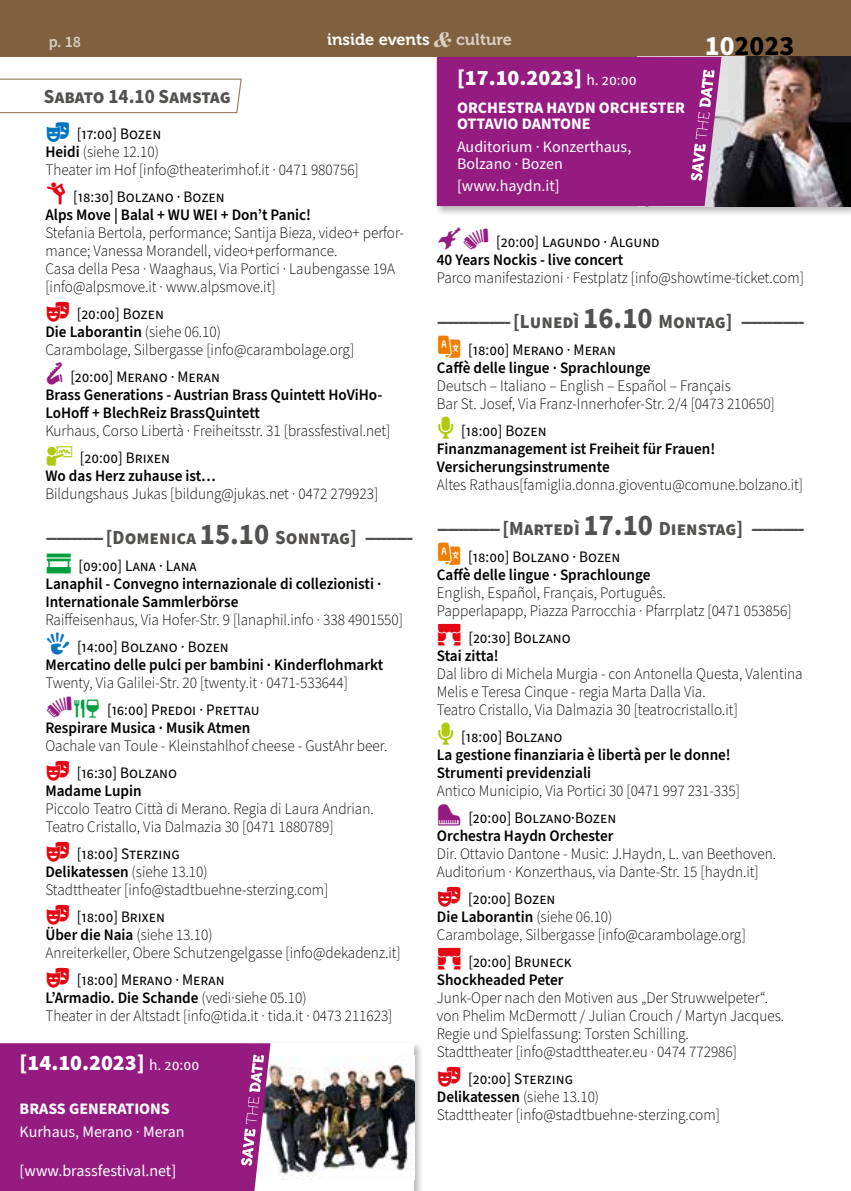
<style>
.page{position:relative;width:851px;height:1191px;background:#fff}
.page>*{position:absolute;margin:0;border:0;box-sizing:border-box;transform-origin:0 0}
.t1{font:700 28px "Source Sans Pro";color:#000}
.t2{font:900 22px "Source Sans Pro";color:#fff}
.t3{font:700 20px "Source Sans Pro";color:#53514f;scale:1.1 1}
.t4{font:700 20px "Source Sans Pro";color:#53514f;scale:.95 1}
.t5{font:16.4px "Museo 700";color:#fff}
.t6{font:300 16px/18px "Source Sans Pro";color:#000;scale:.95 1}
.t7{font:600 16px/18px "Source Sans Pro";color:#000;scale:.95 1}
.t8{font:16px/17px "Source Sans Pro";color:#fff}
.t9{font:700 16px/16px "Source Sans Pro";color:#fff}
.t10{font:16px/18px "Source Sans Pro";color:#000;scale:.95 1}
.t11{font:600 16px "Source Sans Pro";color:#fff}
.s1{font-family:"Surveyor Display";font-weight:700;font-style:italic;font-size:24.4px;color:#dccfc2}
.s2{color:#dccfc2}
.s3{color:#fff}
.s4{font-family:"Inside Events Font";font-weight:400;font-size:28px;color:#0075bf}
.s5{font-weight:400}
.s6{font-weight:600}
.s7{font-family:"Inside Events Font";font-weight:400;font-size:28px;color:#e30613}
.s8{font-family:"Inside Events Font";font-weight:400;font-size:28px;color:#951b81}
.s9{font-family:"Inside Events Font";font-weight:400;font-size:28px;color:#afca0b}
.s10{font-size:30px}
.s11{font-family:"Inside Events Font";font-weight:400;font-size:28px;color:#009e3d}
.s12{font-weight:400;font-size:15.6px}
.s13{font-family:"Inside Events Font";font-weight:400;font-size:28px;color:#ef7d00}
.s14{font-family:"Inside Events Font";font-size:28px;color:#e30613}
</style>
<div class="page">
<hr style="left:850px;top:0;width:1px;height:57px;background:#7f603f">
<div style="left:0;top:0;width:850px;height:57px;background:#7f603f"></div>
<div style="left:434px;top:55px;width:416px;height:161px;background:#53514f;opacity:.4"></div>
<img style="left:721px;top:57px;width:129px;height:149px">
<div style="left:437px;top:57px;width:284px;height:149px;background:#951b81"></div>
<svg style="left:690px;top:70px;width:24px;height:111px;background:#ae55a0"></svg>
<div style="left:0;top:1041px;width:424px;height:150px;background:#53514f;opacity:.4"></div>
<div style="left:247px;top:1043px;width:167px;height:148px;background:#fff"></div>
<img style="left:270px;top:1056px;width:144px;height:121px">
<div style="left:0;top:1043px;width:270px;height:148px;background:#951b81"></div>
<svg style="left:0;top:78px;width:242px;height:36px"></svg>
<p class="t11" style="left:48px;top:31px;width:34px">p. 18</p>
<p class="t5" style="left:327px;top:30px;width:186px">inside events <span class="s1">&amp;</span> <span class="s2">culture</span></p>
<h1 class="t1" style="left:704px;top:27px;width:91px"><span class="s3">10</span>2023</h1>
<p class="t4" style="left:44px;top:83px;width:198px">Sabato 14.10 Samstag</p>
<p class="t6" style="left:45px;top:125px;width:331px"><span class="s4">ľ</span> <span class="s5">[17:00] Bozen<br></span><span class="s6">Heidi</span> (siehe 12.10)<br>Theater im Hof [info@theaterimhof.it · 0471 980756]</p>
<p class="t7" style="left:45px;top:188px;width:281px"><span class="s7">Đ</span> <span class="s5">[18:30] Bolzano · Bozen<br></span>Alps Move | Balal + WU WEI + Don’t Panic!</p>
<p class="t6" style="left:45px;top:224px;width:379px">Stefania Bertola, performance; Santija Bieza, video+ perfor&shy;mance; Vanessa Morandell, video+performance.<br>Casa della Pesa · Waaghaus, Via Portici · Laubengasse 19A [info@alpsmove.it · www.alpsmove.it]</p>
<p class="t6" style="left:45px;top:305px;width:327px"><span class="s7">ď</span> <span class="s5">[20:00] Bozen<br></span><span class="s6">Die Laborantin</span> (siehe 06.10)<br>Carambolage, Silbergasse [info@carambolage.org]</p>
<p class="t7" style="left:45px;top:368px;width:356px"><span class="s8">ī</span> <span class="s5">[20:00] Merano · Meran<br></span>Brass Generations - Austrian Brass Quintett HoViHo-<br>LoHoff + BlechReiz BrassQuintett</p>
<p class="t6" style="left:45px;top:418px;width:364px;line-height:27px">Kurhaus, Corso Libertà · Freiheitsstr. 31 [brassfestival.net]<br><span class="s9">Ř</span> <span class="s5">[20:00] Brixen</span></p>
<p class="t7" style="left:45px;top:467px;width:181px">Wo das Herz zuhause ist…</p>
<p class="t6" style="left:45px;top:485px;width:352px">Bildungshaus Jukas [bildung@jukas.net · 0472 279923]</p>
<p class="t3" style="left:45px;top:524px;width:336px">----------- [Domenica <span class="s10">15.10</span> Sonntag] ---------</p>
<p class="t7" style="left:45px;top:557px;width:355px"><span class="s11">Ő</span> <span class="s5">[09:00] Lana · Lana<br></span>Lanaphil - Convegno internazionale di collezionisti ·<br>Internationale Sammlerbörse</p>
<p class="t6" style="left:45px;top:607px;width:378px;line-height:27px">Raiffeisenhaus, Via Hofer-Str. 9 [lanaphil.info · 338 4901550]<br><span class="s4">Ņ</span> <span class="s5">[14:00] Bolzano · Bozen</span></p>
<p class="t7" style="left:45px;top:656px;width:357px">Mercatino delle pulci per bambini · Kinderflohmarkt</p>
<p class="t6" style="left:45px;top:670px;width:320px;line-height:27px">Twenty, Via Galilei-Str. 20 [twenty.it · 0471-533644]<br><span class="s8">Ī</span><span class="s11">Œ</span> <span class="s5">[16:00] Predoi · Prettau</span></p>
<p class="t7" style="left:45px;top:719px;width:217px">Respirare Musica · Musik Atmen</p>
<p class="t6" style="left:45px;top:733px;width:361px;line-height:27px">Oachale van Toule - Kleinstahlhof cheese - GustAhr beer. <span class="s7">ď</span> <span class="s5">[16:30] Bolzano</span></p>
<p class="t7" style="left:45px;top:782px;width:103px">Madame Lupin</p>
<p class="t6" style="left:45px;top:800px;width:347px">Piccolo Teatro Città di Merano. Regia di Laura Andrian.<br>Teatro Cristallo, Via Dalmazia 30 [0471 1880789]</p>
<p class="t6" style="left:45px;top:845px;width:299px"><span class="s7">ď</span> <span class="s5">[18:00] Sterzing<br></span><span class="s6">Delikatessen</span> (siehe 13.10)<br>Stadttheater [info@stadtbuehne-sterzing.com]</p>
<p class="t6" style="left:45px;top:908px;width:375px"><span class="s7">ď</span> <span class="s5">[18:00] Brixen<br></span><span class="s6">Über die Naia</span> (siehe 13.10)<br>Anreiterkeller, Obere Schutzengelgasse [info@dekadenz.it]</p>
<p class="t6" style="left:45px;top:971px;width:367px"><span class="s7">ď</span> <span class="s5">[18:00] Merano · Meran<br></span><span class="s6">L’Armadio. Die Schande</span> (vedi·siehe 05.10)<br>Theater in der Altstadt [info@tida.it · tida.it · 0473 211623]</p>
<h2 class="t2" style="left:20px;top:1047px;width:181px">[14.10.2023] <span class="s12">h. 20:00</span></h2>
<p class="t9" style="left:20px;top:1101px;width:152px">BRASS GENERATIONS</p>
<p class="t8" style="left:20px;top:1123px;width:166px">Kurhaus, Merano · Meran</p>
<p class="t8" style="left:20px;top:1163px;width:158px">[www.brassfestival.net]</p>
<h2 class="t2" style="left:457px;top:63px;width:181px">[17.10.2023] <span class="s12">h. 20:00</span></h2>
<p class="t9" style="left:457px;top:100px;width:229px">ORCHESTRA HAYDN ORCHESTER<br>OTTAVIO DANTONE</p>
<p class="t8" style="left:457px;top:138px;width:176px">Auditorium · Konzerthaus,<br>Bolzano · Bozen</p>
<p class="t8" style="left:457px;top:178px;width:104px">[www.haydn.it]</p>
<p class="t7" style="left:437px;top:233px;width:236px"><span class="s8">ĮĪ</span> <span class="s5">[20:00] Lagundo · Algund<br></span>40 Years Nockis - live concert</p>
<p class="t6" style="left:437px;top:269px;width:388px">Parco manifestazioni · Festplatz [info@showtime-ticket.com]</p>
<p class="t3" style="left:437px;top:308px;width:336px">-------------- [Lunedì <span class="s10">16.10</span> Montag] ------------</p>
<p class="t7" style="left:437px;top:341px;width:226px"><span class="s13">Ć</span> <span class="s5">[18:00] Merano · Meran<br></span>Caffè delle lingue · Sprachlounge</p>
<p class="t6" style="left:437px;top:377px;width:357px">Deutsch – Italiano – English – Español – Français<br>Bar St. Josef, Via Franz-Innerhofer-Str. 2/4 [0473 210650]</p>
<p class="t7" style="left:437px;top:422px;width:294px"><span class="s9">ř</span> <span class="s5">[18:00] Bozen<br></span>Finanzmanagement ist Freiheit für Frauen!<br>Versicherungsinstrumente</p>
<p class="t6" style="left:437px;top:476px;width:387px">Altes Rathaus[famiglia.donna.gioventu@comune.bolzano.it]</p>
<p class="t3" style="left:437px;top:515px;width:336px">------------ [Martedì <span class="s10">17.10</span> Dienstag] ----------</p>
<p class="t7" style="left:437px;top:548px;width:226px"><span class="s13">Ć</span> <span class="s5">[18:00] Bolzano · Bozen<br></span>Caffè delle lingue · Sprachlounge</p>
<p class="t6" style="left:437px;top:584px;width:375px">English, Español, Français, Português.<br>Papperlapapp, Piazza Parrocchia · Pfarrplatz [0471 053856]</p>
<p class="t10" style="left:437px;top:629px;width:142px"><span class="s14">Ė</span> [20:30] Bolzano<br><span class="s6">Stai zitta!</span></p>
<p class="t6" style="left:437px;top:665px;width:386px">Dal libro di Michela Murgia - con Antonella Questa, Valentina<br>Melis e Teresa Cinque - regia Marta Dalla Via.<br>Teatro Cristallo, Via Dalmazia 30 [teatrocristallo.it]</p>
<p class="t7" style="left:437px;top:728px;width:311px"><span class="s9">ř</span> <span class="s5">[18:00] Bolzano<br></span>La gestione finanziaria è libertà per le donne!<br>Strumenti previdenziali</p>
<p class="t6" style="left:437px;top:778px;width:320px;line-height:27px">Antico Municipio, Via Portici 30 [0471 997 231-335]<br><span class="s8">Ģ</span> <span class="s5">[20:00] Bolzano·Bozen</span></p>
<p class="t7" style="left:437px;top:827px;width:187px">Orchestra Haydn Orchester</p>
<p class="t6" style="left:437px;top:845px;width:359px">Dir. Ottavio Dantone - Music: J.Haydn, L. van Beethoven.<br>Auditorium · Konzerthaus, via Dante-Str. 15 [haydn.it]</p>
<p class="t6" style="left:437px;top:890px;width:327px"><span class="s7">ď</span> <span class="s5">[20:00] Bozen<br></span><span class="s6">Die Laborantin</span> (siehe 06.10)<br>Carambolage, Silbergasse [info@carambolage.org]</p>
<p class="t7" style="left:437px;top:953px;width:143px"><span class="s7">Ė</span> <span class="s5">[20:00] Bruneck<br></span>Shockheaded Peter</p>
<p class="t6" style="left:437px;top:989px;width:367px">Junk-Oper nach den Motiven aus „Der Struwwelpeter“. von Phelim McDermott / Julian Crouch / Martyn Jacques.<br>Regie und Spielfassung: Torsten Schilling.<br>Stadttheater [info@stadttheater.eu · 0474 772986]</p>
<p class="t6" style="left:437px;top:1070px;width:299px"><span class="s7">ď</span> <span class="s5">[20:00] Sterzing<br></span><span class="s6">Delikatessen</span> (siehe 13.10)<br>Stadttheater [info@stadtbuehne-sterzing.com]</p>
</div>
